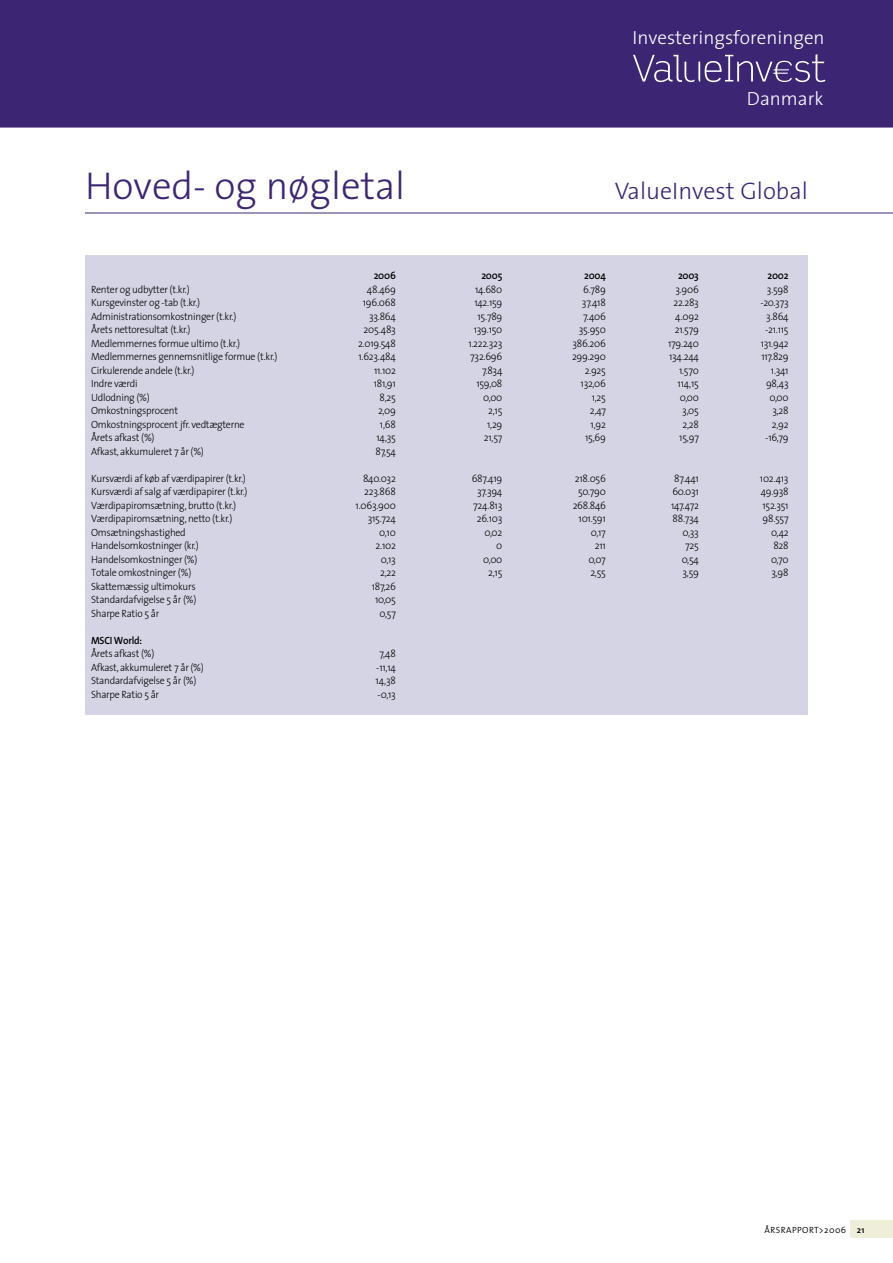
<style>
.page{position:relative;width:893px;height:1263px;background:#fff}
.page>*{position:absolute;margin:0;border:0;box-sizing:border-box;transform-origin:0 0}
.t1{font:300 39px "The Sans 3";color:#3c2674}
.t2{font:300 24px "The Sans 3";color:#3c2674}
.t3{font:300 19.05px "The Sans 3";color:#fff}
.t4{font:300 10.5px "The Sans 3";letter-spacing:-.025em;color:#000;scale:.95 1}
.t5{font:600 10.5px "The Sans 6";letter-spacing:-.025em;color:#000;scale:.95 1}
.t6{font:300 9px "The Sans 4";letter-spacing:.05em;color:#000}
.s1{font-family:"The Sans 6";font-weight:600}
</style>
<div class="page">
<div style="left:0;top:0;width:893px;height:128px;background:#3c2674"></div>
<div style="left:850px;top:1220px;width:43px;height:17px;background:#eeeedb"></div>
<svg style="left:633px;top:54px;width:193px;height:28px;background:#5d4b8c"></svg>
<div style="left:85px;top:255px;width:723px;height:459px;background:#d4d4e4"></div>
<hr style="left:85px;top:213px;width:808px;height:1px;background:#3c2674">
<h3 class="t3" style="left:632px;top:22px;width:194px">Investeringsforeningen</h3>
<h3 class="t3" style="left:747px;top:82px;width:78px">Danmark</h3>
<h1 class="t1" style="left:85px;top:153px;width:322px">Hoved- og nøgletal</h1>
<h2 class="t2" style="left:615px;top:171px;width:195px">ValueInvest Global</h2>
<p class="t5" style="left:378px;top:267px;width:20px">006</p>
<p class="t5" style="left:481px;top:267px;width:23px">2005</p>
<p class="t5" style="left:584px;top:267px;width:20px">20042</p>
<p class="t5" style="left:683px;top:267px;width:15px">0032</p>
<p class="t5" style="left:772px;top:267px;width:18px">002</p>
<p class="t4" style="left:91px;top:281px;width:105px">Renter og udbytter (t.kr.)</p>
<p class="t4" style="left:367px;top:281px;width:32px">48.469</p>
<p class="t4" style="left:475px;top:281px;width:30px">14.680</p>
<p class="t4" style="left:583px;top:281px;width:25px">6.789</p>
<p class="t4" style="left:675px;top:281px;width:26px">3.906</p>
<p class="t4" style="left:767px;top:281px;width:24px">3.598</p>
<p class="t4" style="left:91px;top:294px;width:117px">Kursgevinster og -tab (t.kr.)</p>
<p class="t4" style="left:363px;top:294px;width:36px">196.068</p>
<p class="t4" style="left:474px;top:294px;width:31px">142.159</p>
<p class="t4" style="left:582px;top:294px;width:27px">37.418</p>
<p class="t4" style="left:673px;top:294px;width:28px">22.283</p>
<p class="t4" style="left:760px;top:294px;width:31px">-20.373</p>
<p class="t4" style="left:91px;top:308px;width:155px">Administrationsomkostninger (t.kr.)</p>
<p class="t4" style="left:369px;top:308px;width:30px">33.864</p>
<p class="t4" style="left:477px;top:308px;width:28px">15.789</p>
<p class="t4" style="left:583px;top:308px;width:25px">7.406</p>
<p class="t4" style="left:675px;top:308px;width:26px">4.092</p>
<p class="t4" style="left:766px;top:308px;width:25px">3.864</p>
<p class="t4" style="left:91px;top:321px;width:106px">Årets nettoresultat (t.kr.)</p>
<p class="t4" style="left:364px;top:321px;width:35px">205.483</p>
<p class="t4" style="left:474px;top:321px;width:32px">139.150</p>
<p class="t4" style="left:579px;top:321px;width:30px">35.950</p>
<p class="t4" style="left:675px;top:321px;width:27px">21.579</p>
<p class="t4" style="left:765px;top:321px;width:26px">-21.115</p>
<p class="t4" style="left:91px;top:335px;width:159px">Medlemmernes formue ultimo (t.kr.)</p>
<p class="t4" style="left:358px;top:335px;width:41px">2.019.548</p>
<p class="t4" style="left:468px;top:335px;width:37px">1.222.323</p>
<p class="t4" style="left:573px;top:335px;width:37px">386.206</p>
<p class="t4" style="left:668px;top:335px;width:34px">179.240</p>
<p class="t4" style="left:761px;top:335px;width:31px">131.942</p>
<p class="t4" style="left:91px;top:348px;width:198px">Medlemmernes gennemsnitlige formue (t.kr.)</p>
<p class="t4" style="left:358px;top:348px;width:41px">1.623.484</p>
<p class="t4" style="left:470px;top:348px;width:35px">732.696</p>
<p class="t4" style="left:572px;top:348px;width:37px">299.290</p>
<p class="t4" style="left:669px;top:348px;width:33px">134.244</p>
<p class="t4" style="left:761px;top:348px;width:30px">117.829</p>
<p class="t4" style="left:91px;top:362px;width:110px">Cirkulerende andele (t.kr.)</p>
<p class="t4" style="left:374px;top:362px;width:24px">11.102</p>
<p class="t4" style="left:482px;top:362px;width:23px">7.834</p>
<p class="t4" style="left:585px;top:362px;width:24px">2.925</p>
<p class="t4" style="left:679px;top:362px;width:22px">1.570</p>
<p class="t4" style="left:771px;top:362px;width:20px">1.341</p>
<p class="t4" style="left:91px;top:375px;width:50px">Indre værdi</p>
<p class="t4" style="left:374px;top:375px;width:25px">181,91</p>
<p class="t4" style="left:476px;top:375px;width:29px">159,08</p>
<p class="t4" style="left:581px;top:375px;width:28px">132,06</p>
<p class="t4" style="left:678px;top:375px;width:24px">114,15</p>
<p class="t4" style="left:766px;top:375px;width:25px">98,43</p>
<p class="t4" style="left:91px;top:389px;width:63px">Udlodning (%)</p>
<p class="t4" style="left:380px;top:389px;width:19px">8,25</p>
<p class="t4" style="left:483px;top:389px;width:22px">0,00</p>
<p class="t4" style="left:592px;top:389px;width:16px">1,25</p>
<p class="t4" style="left:680px;top:389px;width:22px">0,00</p>
<p class="t4" style="left:770px;top:389px;width:22px">0,00</p>
<p class="t4" style="left:91px;top:402px;width:93px">Omkostningsprocent</p>
<p class="t4" style="left:378px;top:402px;width:20px">2,09</p>
<p class="t4" style="left:488px;top:402px;width:16px">2,15</p>
<p class="t4" style="left:590px;top:402px;width:18px">2,47</p>
<p class="t4" style="left:682px;top:402px;width:19px">3,05</p>
<p class="t4" style="left:772px;top:402px;width:19px">3,28</p>
<p class="t4" style="left:91px;top:416px;width:163px">Omkostningsprocent jfr. vedtægterne</p>
<p class="t4" style="left:380px;top:416px;width:18px">1,68</p>
<p class="t4" style="left:487px;top:416px;width:18px">1,29</p>
<p class="t4" style="left:591px;top:416px;width:18px">1,92</p>
<p class="t4" style="left:682px;top:416px;width:19px">2,28</p>
<p class="t4" style="left:772px;top:416px;width:19px">2,92</p>
<p class="t4" style="left:91px;top:429px;width:68px">Årets afkast (%)</p>
<p class="t4" style="left:376px;top:429px;width:22px">14,35</p>
<p class="t4" style="left:484px;top:429px;width:21px">21,57</p>
<p class="t4" style="left:585px;top:429px;width:23px">15,69</p>
<p class="t4" style="left:679px;top:429px;width:22px">15,97</p>
<p class="t4" style="left:765px;top:429px;width:26px">-16,79</p>
<p class="t4" style="left:91px;top:443px;width:120px">Afkast, akkumuleret 7 år (%)</p>
<p class="t4" style="left:375px;top:443px;width:23px">87,54</p>
<p class="t4" style="left:91px;top:470px;width:164px">Kursværdi af køb af værdipapirer (t.kr.)</p>
<p class="t4" style="left:363px;top:470px;width:36px">840.032</p>
<p class="t4" style="left:472px;top:470px;width:34px">687.419</p>
<p class="t4" style="left:575px;top:470px;width:34px">218.056</p>
<p class="t4" style="left:674px;top:470px;width:27px">87.441</p>
<p class="t4" style="left:760px;top:470px;width:32px">102.413</p>
<p class="t4" style="left:91px;top:483px;width:166px">Kursværdi af salg af værdipapirer (t.kr.)</p>
<p class="t4" style="left:364px;top:483px;width:35px">223.868</p>
<p class="t4" style="left:477px;top:483px;width:28px">37.394</p>
<p class="t4" style="left:578px;top:483px;width:31px">50.790</p>
<p class="t4" style="left:672px;top:483px;width:29px">60.031</p>
<p class="t4" style="left:761px;top:483px;width:31px">49.938</p>
<p class="t4" style="left:91px;top:497px;width:154px">Værdipapiromsætning, brutto (t.kr.)</p>
<p class="t4" style="left:356px;top:497px;width:44px">1.063.900</p>
<p class="t4" style="left:473px;top:497px;width:32px">724.813</p>
<p class="t4" style="left:573px;top:497px;width:36px">268.846</p>
<p class="t4" style="left:671px;top:497px;width:31px">147.472</p>
<p class="t4" style="left:762px;top:497px;width:29px">152.351</p>
<p class="t4" style="left:91px;top:510px;width:150px">Værdipapiromsætning, netto (t.kr.)</p>
<p class="t4" style="left:368px;top:510px;width:31px">315.724</p>
<p class="t4" style="left:477px;top:510px;width:28px">26.103</p>
<p class="t4" style="left:579px;top:510px;width:30px">101.591</p>
<p class="t4" style="left:673px;top:510px;width:29px">88.734</p>
<p class="t4" style="left:763px;top:510px;width:29px">98.557</p>
<p class="t4" style="left:91px;top:524px;width:101px">Omsætningshastighed</p>
<p class="t4" style="left:379px;top:524px;width:19px">0,10</p>
<p class="t4" style="left:485px;top:524px;width:20px">0,02</p>
<p class="t4" style="left:591px;top:524px;width:17px">0,17</p>
<p class="t4" style="left:682px;top:524px;width:19px">0,33</p>
<p class="t4" style="left:771px;top:524px;width:20px">0,42</p>
<p class="t4" style="left:91px;top:537px;width:115px">Handelsomkostninger (kr.)</p>
<p class="t4" style="left:376px;top:537px;width:23px">2.102</p>
<p class="t4" style="left:496px;top:537px;width:8px">0</p>
<p class="t4" style="left:595px;top:537px;width:13px">211</p>
<p class="t4" style="left:685px;top:537px;width:16px">725</p>
<p class="t4" style="left:773px;top:537px;width:18px">828</p>
<p class="t4" style="left:91px;top:551px;width:114px">Handelsomkostninger (%)</p>
<p class="t4" style="left:381px;top:551px;width:17px">0,13</p>
<p class="t4" style="left:483px;top:551px;width:22px">0,00</p>
<p class="t4" style="left:588px;top:551px;width:20px">0,07</p>
<p class="t4" style="left:682px;top:551px;width:20px">0,54</p>
<p class="t4" style="left:771px;top:551px;width:20px">0,70</p>
<p class="t4" style="left:91px;top:564px;width:107px">Totale omkostninger (%)</p>
<p class="t4" style="left:380px;top:564px;width:18px">2,22</p>
<p class="t4" style="left:488px;top:564px;width:16px">2,15</p>
<p class="t4" style="left:590px;top:564px;width:18px">2,55</p>
<p class="t4" style="left:682px;top:564px;width:19px">3,59</p>
<p class="t4" style="left:771px;top:564px;width:20px">3,98</p>
<p class="t4" style="left:91px;top:578px;width:112px">Skattemæssig ultimokurs</p>
<p class="t4" style="left:372px;top:578px;width:27px">187,26</p>
<p class="t4" style="left:91px;top:591px;width:112px">Standardafvigelse 5 år (%)</p>
<p class="t4" style="left:375px;top:591px;width:23px">10,05</p>
<p class="t4" style="left:91px;top:605px;width:73px">Sharpe Ratio 5 år</p>
<p class="t4" style="left:380px;top:605px;width:19px">0,57</p>
<p class="t5" style="left:91px;top:631px;width:55px">MSCI World:</p>
<p class="t4" style="left:91px;top:645px;width:68px">Årets afkast (%)</p>
<p class="t4" style="left:379px;top:645px;width:19px">7,48</p>
<p class="t4" style="left:91px;top:659px;width:120px">Afkast, akkumuleret 7 år (%)</p>
<p class="t4" style="left:376px;top:659px;width:22px">-11,14</p>
<p class="t4" style="left:91px;top:672px;width:112px">Standardafvigelse 5 år (%)</p>
<p class="t4" style="left:376px;top:672px;width:23px">14,38</p>
<p class="t4" style="left:91px;top:686px;width:73px">Sharpe Ratio 5 år</p>
<p class="t4" style="left:378px;top:686px;width:21px">-0,13</p>
<p class="t6" style="left:764px;top:1222px;width:102px">ÅRSRAPPORT&gt;2006 <span class="s1">21</span></p>
</div>
